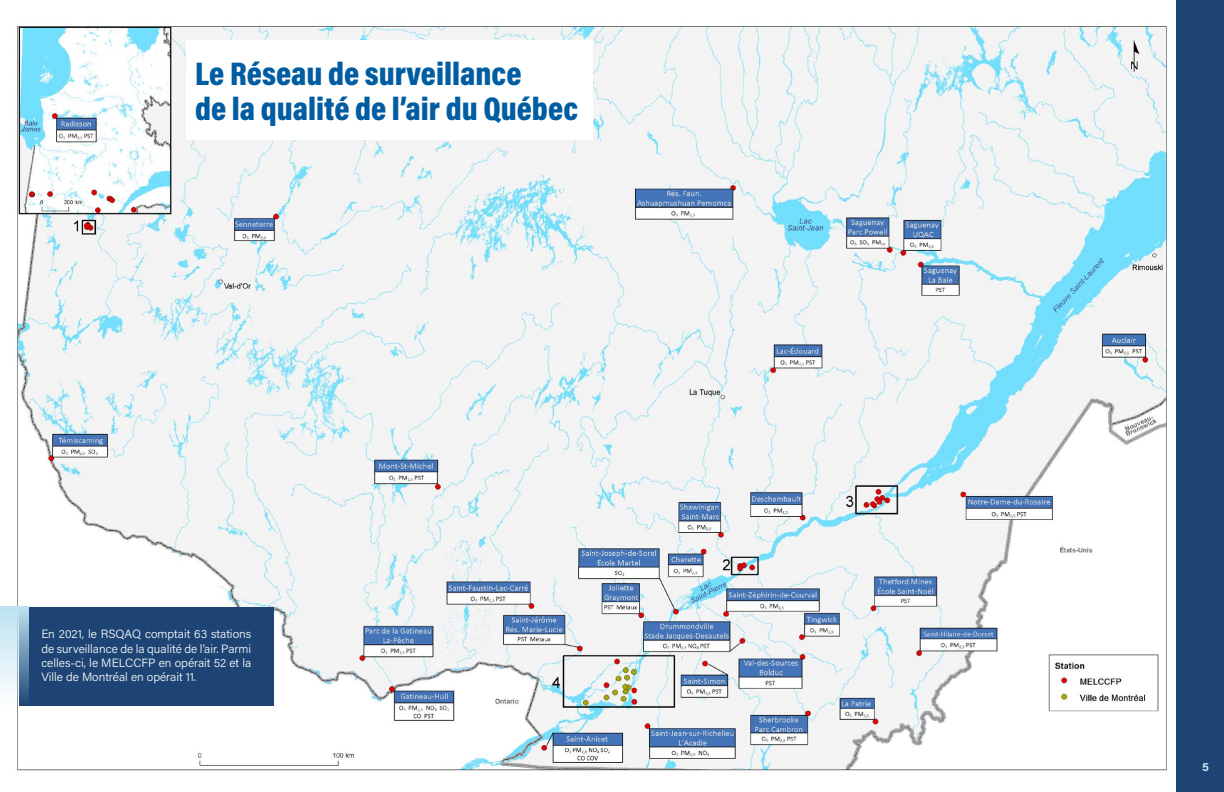
<style>
.page{position:relative;width:1224px;height:792px;background:#fff}
.page>*{position:absolute;margin:0;border:0;box-sizing:border-box;transform-origin:0 0}
.t1{font:900 33px/35px "Acumin Pro Cond";color:#005da1}
.t2{font:300 12px/14.4px "Acumin Pro";color:#fff;text-align:justify}
.t3{font:700 12px "Acumin Pro";color:#bde3f2}
</style>
<div class="page">
<img style="left:16px;top:24px;width:1152px;height:747px">
<div style="left:186px;top:40px;width:407px;height:100px;background:#fff"></div>
<div style="left:19px;top:607px;width:255px;height:99px;background:#1d4474"></div>
<div style="left:1176px;top:0;width:48px;height:792px;background:#1d4474"></div>
<svg style="left:0;top:607px;width:28px;height:99px"></svg>
<h3 class="t1" style="left:195px;top:55px;width:384px">Le Réseau de surveillance<br>de la qualité de l’air du Québec</h3>
<p class="t2" style="left:41px;top:626px;width:211px">En 2021, le RSQAQ comptait 63 stations de surveillance de la qualité de l’air. Parmi celles-ci, le MELCCFP en opérait 52 et la Ville de Montréal en opérait 11.</p>
<p class="t3" style="left:1202px;top:758px;width:8px">5</p>
</div>
